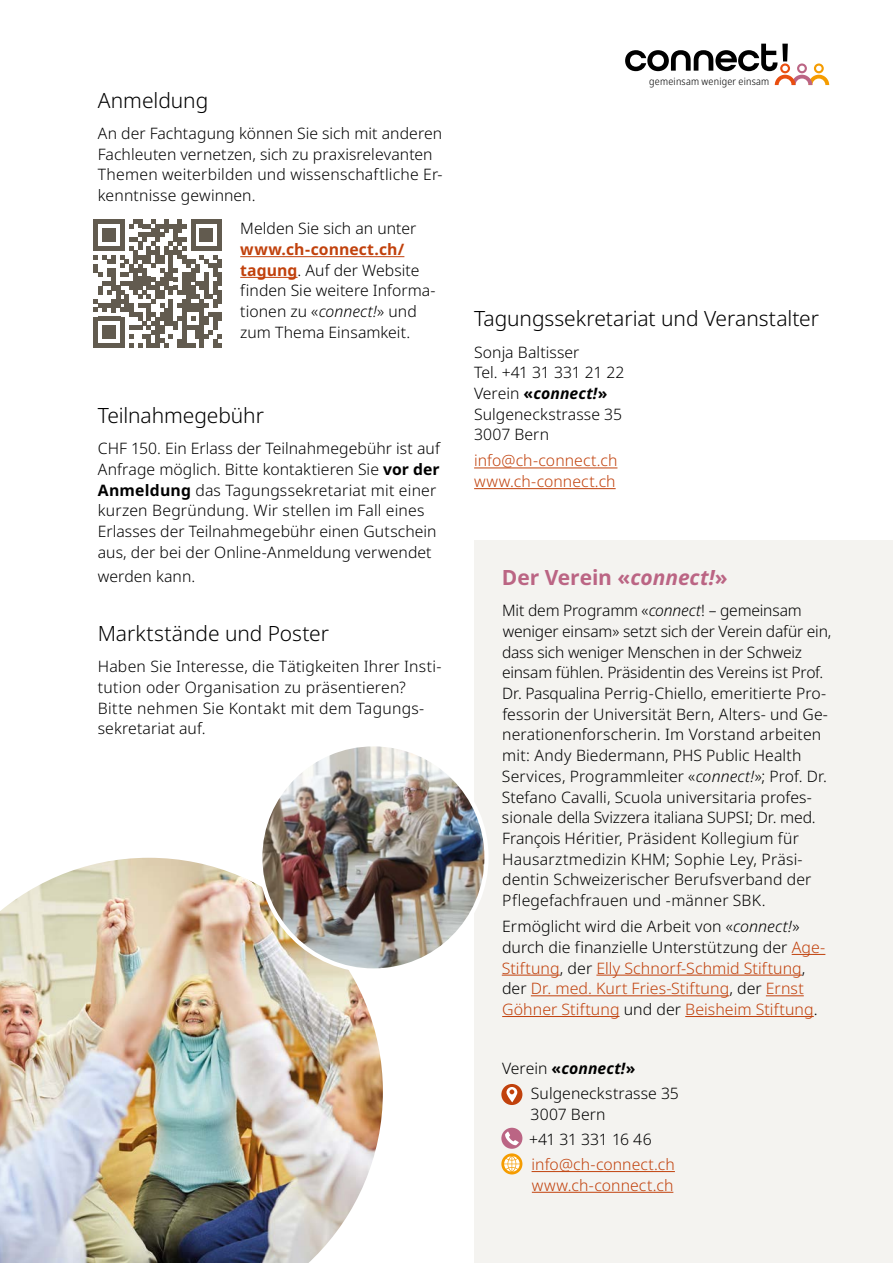
<style>
.page{position:relative;width:893px;height:1263px;background:#fff}
.page>*{position:absolute;margin:0;border:0;box-sizing:border-box;transform-origin:0 0}
.t1{font:300 21px "Noto Sans";letter-spacing:-.005em;color:#000}
.t2{font:700 21px "Noto Sans";letter-spacing:-.005em;color:#bb6584}
.t3{font:300 15.75px/20.7px "Noto Sans";letter-spacing:.005em;color:#000}
.t4{font:300 15.75px/20.7px "Noto Sans";letter-spacing:.005em;color:#c1410c}
.t5{font:300 semi-condensed 10.05px "Noto Sans";letter-spacing:.02em;color:#000}
.s1{font-weight:700;color:#c1410c}
.s2{font-style:italic}
.s3{font-weight:700}
.s4{font-weight:700;font-style:italic}
.s5{color:#000}
.s6{font-style:italic;color:#000}
</style>
<div class="page">
<svg style="left:625px;top:44px;width:204px;height:41px"></svg>
<img style="left:0;top:857px;width:383px;height:406px">
<div style="left:474px;top:540px;width:419px;height:723px;background:#f4f3f0"></div>
<hr style="left:792px;top:954px;width:33px;height:1px;background:#c1410c">
<hr style="left:502px;top:975px;width:58px;height:1px;background:#c1410c">
<hr style="left:596px;top:975px;width:206px;height:1px;background:#c1410c">
<hr style="left:531px;top:995px;width:198px;height:1px;background:#c1410c">
<hr style="left:766px;top:995px;width:38px;height:1px;background:#c1410c">
<hr style="left:502px;top:1016px;width:117px;height:1px;background:#c1410c">
<hr style="left:685px;top:1016px;width:129px;height:1px;background:#c1410c">
<hr style="left:532px;top:1171px;width:143px;height:1px;background:#c1410c">
<hr style="left:532px;top:1192px;width:141px;height:1px;background:#c1410c">
<div style="left:501px;top:1084px;width:21px;height:21px;background:#c1410c;border-radius:50%"></div>
<svg style="left:506px;top:1087px;width:11px;height:15px"></svg>
<div style="left:501px;top:1128px;width:21px;height:21px;background:#bb6584;border-radius:50%"></div>
<svg style="left:505px;top:1131px;width:14px;height:14px"></svg>
<svg style="left:501px;top:1153px;width:21px;height:21px"></svg>
<svg style="left:504px;top:1156px;width:16px;height:16px"></svg>
<img style="left:260px;top:744px;width:226px;height:226px;border-radius:113px">
<svg style="left:94px;top:219px;width:128px;height:128px"></svg>
<hr style="left:240px;top:256px;width:164px;height:1px;background:#c1410c">
<hr style="left:240px;top:277px;width:58px;height:1px;background:#c1410c">
<hr style="left:474px;top:467px;width:143px;height:1px;background:#c1410c">
<hr style="left:474px;top:488px;width:142px;height:1px;background:#c1410c">
<h1 class="t1" style="left:98px;top:85px;width:112px">Anmeldung</h1>
<p class="t3" style="left:98px;top:123px;width:346px">An der Fachtagung können Sie sich mit anderen Fachleuten vernetzen, sich zu praxisrelevanten Themen weiterbilden und wissenschaftliche Er&shy;kenntnisse gewinnen.</p>
<p class="t3" style="left:240px;top:219px;width:178px">Melden Sie sich an unter</p>
<p class="t3" style="left:240px;top:239px;width:196px"><span class="s1">www.ch-connect.ch/ tagung</span>. Auf der Website finden Sie weitere Informa&shy;tionen zu «<span class="s2">connect!</span>» und zum Thema Einsamkeit.</p>
<h1 class="t1" style="left:98px;top:401px;width:168px">Teilnahmegebühr</h1>
<p class="t3" style="left:98px;top:439px;width:344px">CHF 150. Ein Erlass der Teilnahmegebühr ist auf Anfrage möglich. Bitte kontaktieren Sie <span class="s3">vor der Anmeldung</span> das Tagungssekretariat mit einer kurzen Begründung. Wir stellen im Fall eines Erlasses der Teilnahmegebühr einen Gutschein aus, der bei der Online-Anmeldung verwendet</p>
<p class="t3" style="left:98px;top:566px;width:99px">werden kann.</p>
<h1 class="t1" style="left:98px;top:619px;width:233px">Marktstände und Poster</h1>
<p class="t3" style="left:98px;top:657px;width:345px">Haben Sie Interesse, die Tätigkeiten Ihrer Insti&shy;tution oder Organisation zu präsentieren?<br>Bitte nehmen Sie Kontakt mit dem Tagungs&shy;sekretariat auf.</p>
<p class="t5" style="left:649px;top:74px;width:122px">gemeinsam weniger einsam</p>
<h1 class="t1" style="left:474px;top:304px;width:346px">Tagungssekretariat und Veranstalter</h1>
<p class="t3" style="left:474px;top:342px;width:152px">Sonja Baltisser<br>Tel. +41 31 331 21 22<br>Verein <span class="s3">«</span><span class="s4">connect!</span><span class="s3">»<br></span>Sulgeneckstrasse 35<br>3007 Bern</p>
<p class="t4" style="left:474px;top:451px;width:145px">info@ch-connect.ch www.ch-connect.ch</p>
<h1 class="t2" style="left:502px;top:562px;width:227px">Der Verein «<span class="s2">connect!</span>»</h1>
<p class="t3" style="left:502px;top:601px;width:331px">Mit dem Programm «<span class="s2">connect</span>! – gemeinsam weniger einsam» setzt sich der Verein dafür ein, dass sich weniger Menschen in der Schweiz einsam fühlen. Präsidentin des Vereins ist Prof.<br>Dr. Pasqualina Perrig-Chiello, emeritierte Pro&shy;fessorin der Universität Bern, Alters- und Ge&shy;nerationenforscherin. Im Vorstand arbeiten mit: Andy Biedermann, PHS Public Health Services, Programmleiter «<span class="s2">connect!</span>»; Prof. Dr.<br>Stefano Cavalli, Scuola universitaria profes&shy;sionale della Svizzera italiana SUPSI; Dr. med.<br>François Héritier, Präsident Kollegium für Hausarztmedizin KHM; Sophie Ley, Präsi&shy;dentin Schweizerischer Berufsverband der Pflegefachfrauen und -männer SBK.</p>
<p class="t4" style="left:502px;top:916px;width:325px"><span class="s5">Ermöglicht wird die Arbeit von «</span><span class="s6">connect!</span><span class="s5">» durch die finanzielle Unterstützung der</span> Age-Stiftung<span class="s5">, der</span> Elly Schnorf-Schmid Stiftung<span class="s5">, der</span> Dr. med. Kurt Fries-Stiftung<span class="s5">, der</span> Ernst Göhner Stiftung <span class="s5">und der</span> Beisheim Stiftung<span class="s5">.</span></p>
<p class="t3" style="left:531px;top:1057px;width:149px;line-height:24.9px;text-indent:-29px">Verein <span class="s3">«</span><span class="s4">connect!</span><span class="s3">»<br></span>Sulgeneckstrasse 35</p>
<p class="t3" style="left:529px;top:1102px;width:124px;line-height:24.9px">3007 Bern<br>+41 31 331 16 46</p>
<p class="t4" style="left:532px;top:1154px;width:145px">info@ch-connect.ch www.ch-connect.ch</p>
</div>
